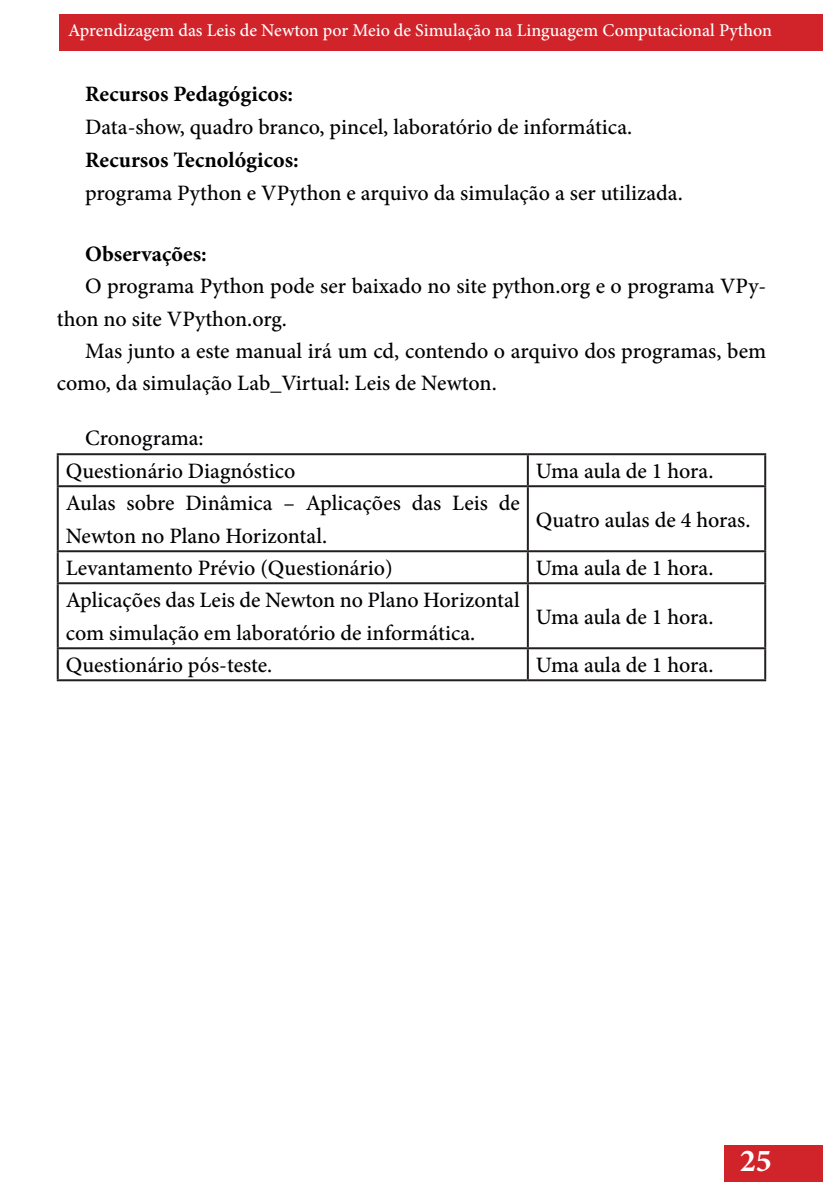
<style>
.page{position:relative;width:823px;height:1191px;background:#fff}
.page>*{position:absolute;margin:0;border:0;box-sizing:border-box;transform-origin:0 0}
.t1{font:700 32px "Minion Pro";color:#fff}
.t2{font:500 22px/33px "Minion Pro";color:#000003}
.t3{font:700 22px "Minion Pro";color:#000003}
.t4{font:500 18px "Minion Pro";color:#fff}
</style>
<div class="page">
<div style="left:60px;top:14px;width:762px;height:37px;background:#d1232a"></div>
<div style="left:723px;top:1145px;width:99px;height:37px;background:#d1232a"></div>
<hr style="left:57px;top:453px;width:470px;height:2px;background:#231f20">
<hr style="left:57px;top:455px;width:2px;height:30px;background:#231f20">
<hr style="left:527px;top:453px;width:238px;height:2px;background:#231f20">
<hr style="left:526px;top:455px;width:2px;height:30px;background:#231f20">
<hr style="left:763px;top:455px;width:2px;height:30px;background:#231f20">
<hr style="left:57px;top:485px;width:470px;height:2px;background:#231f20">
<hr style="left:57px;top:487px;width:2px;height:63px;background:#231f20">
<hr style="left:527px;top:485px;width:238px;height:2px;background:#231f20">
<hr style="left:526px;top:487px;width:2px;height:63px;background:#231f20">
<hr style="left:763px;top:487px;width:2px;height:63px;background:#231f20">
<hr style="left:57px;top:550px;width:470px;height:2px;background:#231f20">
<hr style="left:57px;top:552px;width:2px;height:30px;background:#231f20">
<hr style="left:527px;top:550px;width:238px;height:2px;background:#231f20">
<hr style="left:526px;top:552px;width:2px;height:30px;background:#231f20">
<hr style="left:763px;top:552px;width:2px;height:30px;background:#231f20">
<hr style="left:57px;top:582px;width:470px;height:2px;background:#231f20">
<hr style="left:57px;top:584px;width:2px;height:63px;background:#231f20">
<hr style="left:527px;top:582px;width:238px;height:2px;background:#231f20">
<hr style="left:526px;top:584px;width:2px;height:63px;background:#231f20">
<hr style="left:763px;top:584px;width:2px;height:63px;background:#231f20">
<hr style="left:57px;top:647px;width:470px;height:2px;background:#231f20">
<hr style="left:57px;top:649px;width:2px;height:30px;background:#231f20">
<hr style="left:527px;top:647px;width:238px;height:2px;background:#231f20">
<hr style="left:526px;top:649px;width:2px;height:30px;background:#231f20">
<hr style="left:763px;top:649px;width:2px;height:30px;background:#231f20">
<hr style="left:57px;top:679px;width:470px;height:2px;background:#231f20">
<hr style="left:527px;top:679px;width:238px;height:2px;background:#231f20">
<p class="t4" style="left:68px;top:18px;width:705px">Aprendizagem das Leis de Newton por Meio de Simulação na Linguagem Computacional Python</p>
<p class="t3" style="left:85px;top:79px;width:209px">Recursos Pedagógicos:</p>
<p class="t2" style="left:85px;top:111px;width:548px">Data-show, quadro branco, pincel, laboratório de informática.</p>
<p class="t3" style="left:85px;top:145px;width:215px">Recursos Tecnológicos:</p>
<p class="t2" style="left:85px;top:177px;width:599px">programa Python e VPython e arquivo da simulação a ser utilizada.</p>
<p class="t3" style="left:85px;top:239px;width:123px">Observações:</p>
<p class="t2" style="left:57px;top:270px;width:710px;line-height:32px;text-indent:28px">O programa Python pode ser baixado no site python.org e o programa VPy&shy;thon no site VPython.org.</p>
<p class="t2" style="left:57px;top:334px;width:710px;line-height:32px;text-indent:28px">Mas junto a este manual irá um cd, contendo o arquivo dos programas, bem como, da simulação Lab_Virtual: Leis de Newton.</p>
<p class="t2" style="left:66px;top:422px;width:231px;text-indent:19px">Cronograma:<br>Questionário Diagnóstico</p>
<p class="t2" style="left:535px;top:455px;width:179px">Uma aula de 1 hora.</p>
<p class="t2" style="left:66px;top:487px;width:455px">Aulas sobre Dinâmica – Aplicações das Leis de<br>Newton no Plano Horizontal.</p>
<p class="t2" style="left:535px;top:503px;width:216px">Quatro aulas de 4 horas.</p>
<p class="t2" style="left:66px;top:552px;width:328px">Levantamento Prévio (Questionário)</p>
<p class="t2" style="left:535px;top:552px;width:179px">Uma aula de 1 hora.</p>
<p class="t2" style="left:66px;top:584px;width:455px">Aplicações das Leis de Newton no Plano Horizontal com simulação em laboratório de informática.</p>
<p class="t2" style="left:535px;top:600px;width:179px">Uma aula de 1 hora.</p>
<p class="t2" style="left:66px;top:649px;width:208px">Questionário pós-teste.</p>
<p class="t2" style="left:535px;top:649px;width:179px">Uma aula de 1 hora.</p>
<h1 class="t1" style="left:739px;top:1138px;width:33px">25</h1>
</div>
